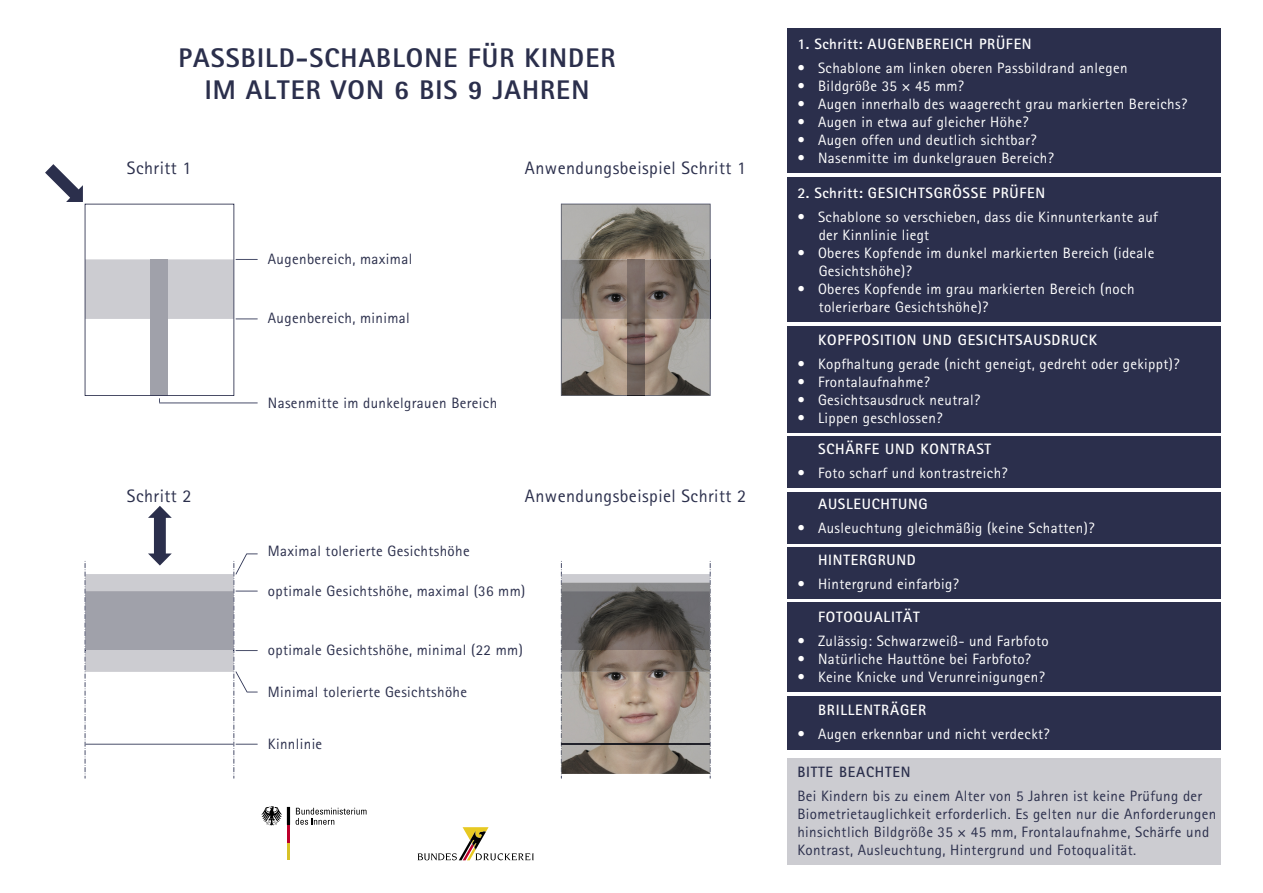
<style>
.page{position:relative;width:1263px;height:893px;background:#fff}
.page>*{position:absolute;margin:0;border:0;box-sizing:border-box;transform-origin:0 0}
.t1{font:800 27px/32.4px "AT Rotis Sans Serif";letter-spacing:.04em;color:#2b2f4c;text-align:center}
.t2{font:18px "AT Rotis Sans Serif";letter-spacing:.025em;color:#2b2f4c}
.t3{font:15px/18px "AT Rotis Sans Serif";letter-spacing:.025em;color:#fff}
.t4{font:15px/18px "AT Rotis Sans Serif";letter-spacing:.025em;color:#2b2f4c}
.t5{font:700 15px "AT Rotis Sans Serif";letter-spacing:.05em;color:#fff}
.t6{font:700 15px "AT Rotis Sans Serif";letter-spacing:.05em;color:#2b2f4c}
</style>
<div class="page">
<svg style="left:561px;top:561px;width:150px;height:218px"></svg>
<svg style="left:85px;top:506px;width:173px;height:273px"></svg>
<svg style="left:561px;top:204px;width:150px;height:192px"></svg>
<svg style="left:45px;top:164px;width:213px;height:239px"></svg>
<hr style="left:287px;top:842px;width:3px;height:18px;background:#d7c127">
<hr style="left:287px;top:825px;width:3px;height:18px;background:#bd002b">
<svg style="left:261px;top:806px;width:29px;height:19px"></svg>
<svg style="left:296px;top:808px;width:70px;height:17px"></svg>
<svg style="left:417px;top:827px;width:117px;height:33px"></svg>
<div style="left:787px;top:29px;width:433px;height:144px;background:#2b2f4c"></div>
<div style="left:787px;top:178px;width:433px;height:144px;background:#2b2f4c"></div>
<div style="left:787px;top:326px;width:433px;height:107px;background:#2b2f4c"></div>
<div style="left:787px;top:437px;width:433px;height:51px;background:#2b2f4c"></div>
<div style="left:787px;top:492px;width:433px;height:51px;background:#2b2f4c"></div>
<div style="left:787px;top:547px;width:433px;height:51px;background:#2b2f4c"></div>
<div style="left:787px;top:603px;width:433px;height:89px;background:#2b2f4c"></div>
<div style="left:787px;top:696px;width:433px;height:53px;background:#2b2f4c"></div>
<div style="left:787px;top:758px;width:433px;height:106px;background:#ccccd1"></div>
<h1 class="t1" style="left:179px;top:41px;width:438px">PASSBILD-SCHABLONE FÜR KINDER<br>IM ALTER VON 6 BIS 9 JAHREN</h1>
<p class="t2" style="left:127px;top:158px;width:66px">Schritt 1</p>
<p class="t2" style="left:127px;top:485px;width:66px">Schritt 2</p>
<p class="t2" style="left:525px;top:158px;width:223px">Anwendungsbeispiel Schritt 1</p>
<p class="t4" style="left:268px;top:250px;width:146px">Augenbereich, maximal</p>
<p class="t4" style="left:268px;top:309px;width:143px">Augenbereich, minimal</p>
<p class="t4" style="left:268px;top:393px;width:231px">Nasenmitte im dunkelgrauen Bereich</p>
<p class="t4" style="left:268px;top:542px;width:203px">Maximal tolerierte Gesichtshöhe</p>
<p class="t2" style="left:525px;top:485px;width:223px">Anwendungsbeispiel Schritt 2</p>
<p class="t4" style="left:268px;top:581px;width:259px">optimale Gesichtshöhe, maximal (36 mm)</p>
<p class="t4" style="left:268px;top:641px;width:256px">optimale Gesichtshöhe, minimal (22 mm)</p>
<p class="t4" style="left:268px;top:683px;width:201px">Minimal tolerierte Gesichtshöhe</p>
<p class="t4" style="left:268px;top:734px;width:56px">Kinnlinie</p>
<p class="t5" style="left:797px;top:34px;width:236px">1. Schritt: AUGENBEREICH PRÜFEN</p>
<p class="t3" style="left:797px;top:59px;width:332px">• Schablone am linken oberen Passbildrand anlegen</p>
<p class="t3" style="left:797px;top:77px;width:168px">• Bildgröße 35 × 45 mm?</p>
<p class="t3" style="left:797px;top:95px;width:391px">• Augen innerhalb des waagerecht grau markierten Bereichs?</p>
<p class="t3" style="left:797px;top:113px;width:233px">• Augen in etwa auf gleicher Höhe?</p>
<p class="t3" style="left:797px;top:131px;width:241px">• Augen offen und deutlich sichtbar?</p>
<p class="t3" style="left:797px;top:149px;width:258px">• Nasenmitte im dunkelgrauen Bereich?</p>
<p class="t5" style="left:797px;top:183px;width:249px">2. Schritt: GESICHTSGRÖSSE PRÜFEN</p>
<p class="t3" style="left:819px;top:208px;width:341px;text-indent:-21px">• Schablone so verschieben, dass die Kinnunterkante auf der Kinnlinie liegt</p>
<p class="t3" style="left:819px;top:244px;width:337px;text-indent:-21px">• Oberes Kopfende im dunkel markierten Bereich (ideale<br>Gesichtshöhe)?</p>
<p class="t3" style="left:819px;top:280px;width:317px;text-indent:-21px">• Oberes Kopfende im grau markierten Bereich (noch tolerierbare Gesichtshöhe)?</p>
<p class="t5" style="left:818px;top:330px;width:281px">KOPFPOSITION UND GESICHTSAUSDRUCK</p>
<p class="t3" style="left:797px;top:354px;width:384px">• Kopfhaltung gerade (nicht geneigt, gedreht oder gekippt)?</p>
<p class="t3" style="left:797px;top:372px;width:134px">• Frontalaufnahme?</p>
<p class="t3" style="left:797px;top:390px;width:184px">• Gesichtsausdruck neutral?</p>
<p class="t3" style="left:797px;top:408px;width:147px">• Lippen geschlossen?</p>
<p class="t5" style="left:818px;top:440px;width:175px">SCHÄRFE UND KONTRAST</p>
<p class="t3" style="left:797px;top:464px;width:212px">• Foto scharf und kontrastreich?</p>
<p class="t5" style="left:818px;top:495px;width:111px">AUSLEUCHTUNG</p>
<p class="t3" style="left:797px;top:519px;width:299px">• Ausleuchtung gleichmäßig (keine Schatten)?</p>
<p class="t5" style="left:818px;top:550px;width:99px">HINTERGRUND</p>
<p class="t3" style="left:797px;top:574px;width:163px">• Hintergrund einfarbig?</p>
<p class="t5" style="left:818px;top:607px;width:103px">FOTOQUALITÄT</p>
<p class="t3" style="left:797px;top:632px;width:253px">• Zulässig: Schwarzweiß- und Farbfoto</p>
<p class="t3" style="left:797px;top:650px;width:235px">• Natürliche Hauttöne bei Farbfoto?</p>
<p class="t3" style="left:797px;top:668px;width:249px">• Keine Knicke und Verunreinigungen?</p>
<p class="t5" style="left:818px;top:700px;width:110px">BRILLENTRÄGER</p>
<p class="t3" style="left:797px;top:725px;width:254px">• Augen erkennbar und nicht verdeckt?</p>
<p class="t6" style="left:797px;top:762px;width:115px">BITTE BEACHTEN</p>
<p class="t4" style="left:797px;top:786px;width:420px">Bei Kindern bis zu einem Alter von 5 Jahren ist keine Prüfung der Biometrietauglichkeit erforderlich. Es gelten nur die Anforderungen hinsichtlich Bildgröße 35 × 45 mm, Frontalaufnahme, Schärfe und Kontrast, Ausleuchtung, Hintergrund und Fotoqualität.</p>
</div>
